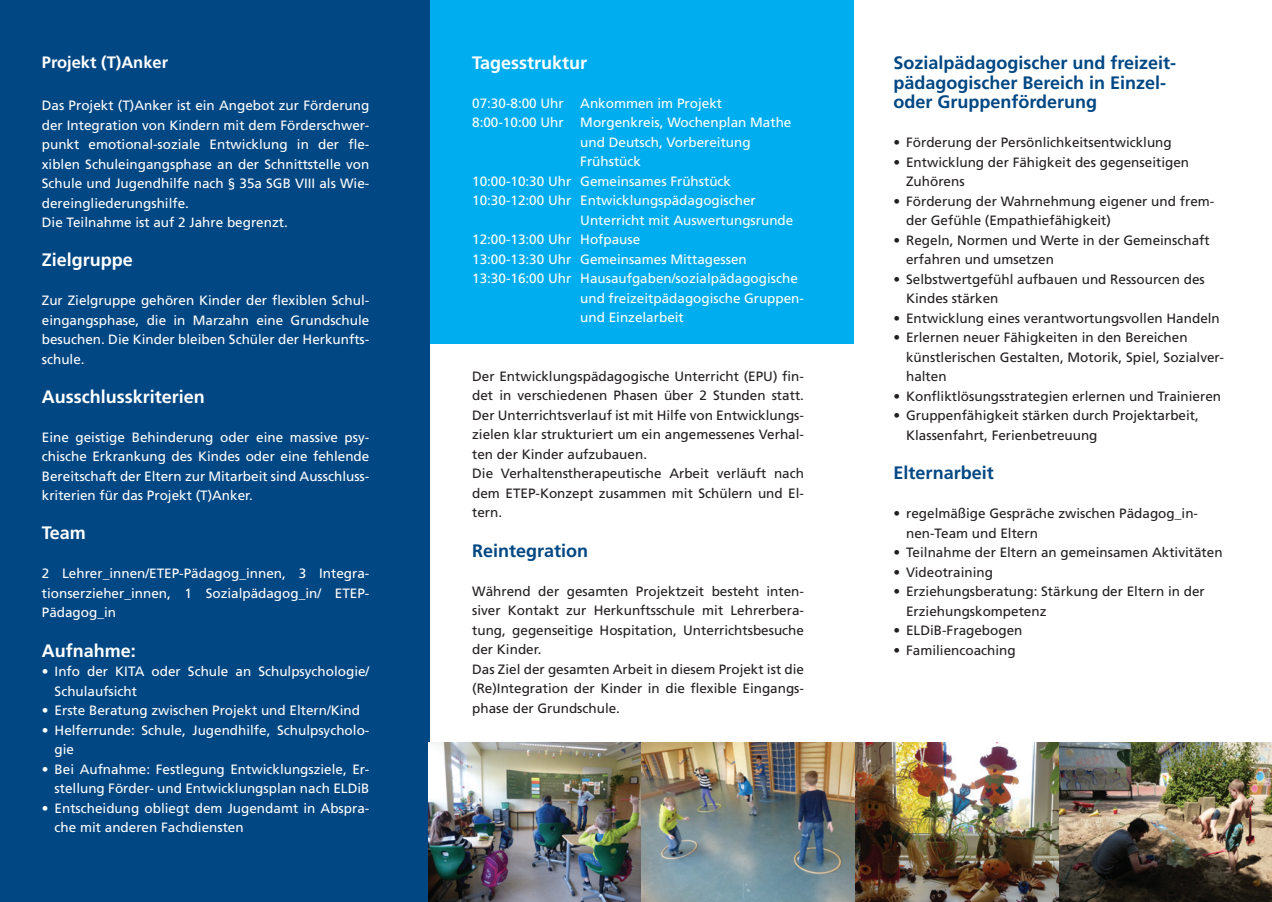
<style>
.page{position:relative;width:1272px;height:902px;background:#fff}
.page>*{position:absolute;margin:0;border:0;box-sizing:border-box;transform-origin:0 0}
.t1{font:700 18px/19.5px "Frutiger";color:#014783}
.t2{font:700 18px "Frutiger";color:#fff}
.t3{font:700 16.5px "Frutiger";color:#fff}
.t4{font:13.5px/19.5px "Frutiger";color:#fff}
.t5{font:13.5px/19.5px "Frutiger";color:#231f20}
</style>
<div class="page">
<div style="left:428px;top:0;width:426px;height:343px;background:#00aeef"></div>
<div style="left:0;top:0;width:429px;height:901px;background:#014783"></div>
<img style="left:428px;top:742px;width:631px;height:159px">
<img style="left:1059px;top:742px;width:212px;height:159px">
<p class="t3" style="left:42px;top:53px;width:128px">Projekt (T)Anker</p>
<p class="t4" style="left:42px;top:96px;width:329px">Das Projekt (T)Anker ist ein Angebot zur Förderung der Integration von Kindern mit dem Förderschwer&shy;punkt emotional-soziale Entwicklung in der fle&shy;xiblen Schuleingangsphase an der Schnittstelle von Schule und Jugendhilfe nach § 35a SGB VIII als Wie&shy;dereingliederungshilfe.<br>Die Teilnahme ist auf 2 Jahre begrenzt.</p>
<h1 class="t2" style="left:42px;top:249px;width:93px">Zielgruppe</h1>
<p class="t4" style="left:42px;top:291px;width:329px;text-align:justify">Zur Zielgruppe gehören Kinder der flexiblen Schul&shy;eingangsphase, die in Marzahn eine Grundschule besuchen. Die Kinder bleiben Schüler der Herkunfts&shy;schule.</p>
<h1 class="t2" style="left:42px;top:386px;width:164px">Ausschlusskriterien</h1>
<p class="t4" style="left:42px;top:427px;width:329px;text-align:justify">Eine geistige Behinderung oder eine massive psy&shy;chische Erkrankung des Kindes oder eine fehlende Bereitschaft der Eltern zur Mitarbeit sind Ausschluss&shy;kriterien für das Projekt (T)Anker.</p>
<h1 class="t2" style="left:42px;top:522px;width:46px">Team</h1>
<p class="t4" style="left:42px;top:564px;width:329px;text-align:justify">2 Lehrer_innen/ETEP-Pädagog_innen, 3 Integra&shy;tionserzieher_innen, 1 Sozialpädagog_in/ ETEP-Pädagog_in</p>
<h1 class="t2" style="left:42px;top:639px;width:96px">Aufnahme:</h1>
<p class="t4" style="left:55px;top:661px;width:316px;text-indent:-13px">• Info der KITA oder Schule an Schulpsychologie/<br>Schulaufsicht</p>
<p class="t4" style="left:42px;top:700px;width:320px">• Erste Beratung zwischen Projekt und Eltern/Kind</p>
<p class="t4" style="left:55px;top:720px;width:316px;text-indent:-13px">• Helferrunde: Schule, Jugendhilfe, Schulpsycholo&shy;gie</p>
<p class="t4" style="left:42px;top:759px;width:329px;text-align:right">• Bei Aufnahme: Festlegung Entwicklungsziele, Er&shy;stellung Förder- und Entwicklungsplan nach ELDiB</p>
<p class="t4" style="left:55px;top:798px;width:316px;text-indent:-13px">• Entscheidung obliegt dem Jugendamt in Abspra&shy;che mit anderen Fachdiensten</p>
<h1 class="t2" style="left:472px;top:52px;width:117px">Tagesstruktur</h1>
<p class="t4" style="left:472px;top:93px;width:251px">07:30-8:00 Uhr Ankommen im Projekt</p>
<p class="t4" style="left:472px;top:113px;width:321px">8:00-10:00 Uhr Morgenkreis, Wochenplan Mathe</p>
<p class="t4" style="left:580px;top:132px;width:172px">und Deutsch, Vorbereitung</p>
<p class="t4" style="left:580px;top:152px;width:62px">Frühstück</p>
<p class="t4" style="left:472px;top:171px;width:260px">10:00-10:30 Uhr Gemeinsames Frühstück</p>
<p class="t4" style="left:472px;top:191px;width:285px">10:30-12:00 Uhr Entwicklungspädagogischer</p>
<p class="t4" style="left:580px;top:210px;width:215px">Unterricht mit Auswertungsrunde</p>
<p class="t4" style="left:472px;top:230px;width:170px">12:00-13:00 Uhr Hofpause</p>
<p class="t4" style="left:472px;top:249px;width:276px">13:00-13:30 Uhr Gemeinsames Mittagessen</p>
<p class="t4" style="left:472px;top:269px;width:327px">13:30-16:00 Uhr Hausaufgaben/sozialpädagogische</p>
<p class="t4" style="left:580px;top:288px;width:225px">und freizeitpädagogische Gruppen-</p>
<p class="t4" style="left:580px;top:308px;width:105px">und Einzelarbeit</p>
<p class="t5" style="left:472px;top:366px;width:333px">Der Entwicklungspädagogische Unterricht (EPU) fin&shy;det in verschiedenen Phasen über 2 Stunden statt.<br>Der Unterrichtsverlauf ist mit Hilfe von Entwicklungs&shy;zielen klar strukturiert um ein angemessenes Verhal&shy;ten der Kinder aufzubauen.<br>Die Verhaltenstherapeutische Arbeit verläuft nach dem ETEP-Konzept zusammen mit Schülern und El&shy;tern.</p>
<h1 class="t1" style="left:472px;top:540px;width:118px">Reintegration</h1>
<p class="t5" style="left:472px;top:581px;width:333px">Während der gesamten Projektzeit besteht inten&shy;siver Kontakt zur Herkunftsschule mit Lehrerbera&shy;tung, gegenseitige Hospitation, Unterrichtsbesuche der Kinder.<br>Das Ziel der gesamten Arbeit in diesem Projekt ist die (Re)Integration der Kinder in die flexible Eingangs&shy;phase der Grundschule.</p>
<h1 class="t1" style="left:893px;top:53px;width:284px">Sozialpädagogischer und freizeit&shy;pädagogischer Bereich in Einzel&shy;oder Gruppenförderung</h1>
<p class="t5" style="left:893px;top:133px;width:280px">• Förderung der Persönlichkeitsentwicklung</p>
<p class="t5" style="left:906px;top:152px;width:284px;text-indent:-13px">• Entwicklung der Fähigkeit des gegenseitigen<br>Zuhörens</p>
<p class="t5" style="left:906px;top:191px;width:310px;text-indent:-13px">• Förderung der Wahrnehmung eigener und frem&shy;der Gefühle (Empathiefähigkeit)</p>
<p class="t5" style="left:906px;top:230px;width:305px;text-indent:-13px">• Regeln, Normen und Werte in der Gemeinschaft erfahren und umsetzen</p>
<p class="t5" style="left:906px;top:269px;width:300px;text-indent:-13px">• Selbstwertgefühl aufbauen und Ressourcen des<br>Kindes stärken</p>
<p class="t5" style="left:893px;top:308px;width:328px">• Entwicklung eines verantwortungsvollen Handeln</p>
<p class="t5" style="left:906px;top:328px;width:319px;text-indent:-13px">• Erlernen neuer Fähigkeiten in den Bereichen künstlerischen Gestalten, Motorik, Spiel, Sozialver&shy;halten</p>
<p class="t5" style="left:893px;top:386px;width:329px">• Konfliktlösungsstrategien erlernen und Trainieren</p>
<p class="t5" style="left:906px;top:406px;width:294px;text-indent:-13px">• Gruppenfähigkeit stärken durch Projektarbeit,<br>Klassenfahrt, Ferienbetreuung</p>
<h1 class="t1" style="left:893px;top:463px;width:102px">Elternarbeit</h1>
<p class="t5" style="left:906px;top:503px;width:293px;text-indent:-13px">• regelmäßige Gespräche zwischen Pädagog_in&shy;nen-Team und Eltern</p>
<p class="t5" style="left:893px;top:542px;width:331px">• Teilnahme der Eltern an gemeinsamen Aktivitäten</p>
<p class="t5" style="left:893px;top:562px;width:101px">• Videotraining</p>
<p class="t5" style="left:906px;top:581px;width:300px;text-indent:-13px">• Erziehungsberatung: Stärkung der Eltern in der<br>Erziehungskompetenz</p>
<p class="t5" style="left:893px;top:620px;width:131px">• ELDiB-Fragebogen</p>
<p class="t5" style="left:893px;top:640px;width:124px">• Familiencoaching</p>
</div>
